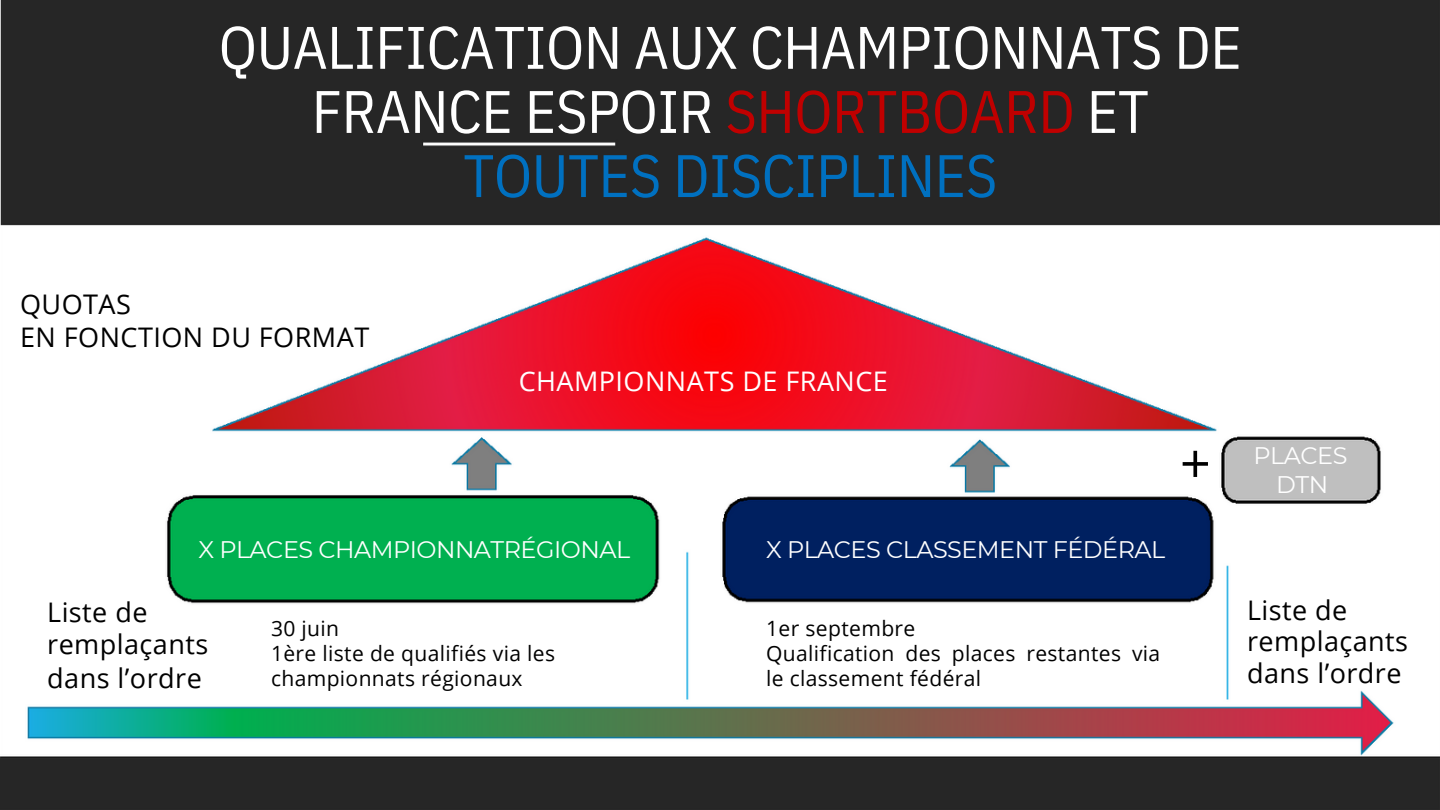
<style>
.page{position:relative;width:1440px;height:810px;background:#fff}
.page>*{position:absolute;margin:0;border:0;box-sizing:border-box;transform-origin:0 0}
.t1{font:60px/64.2px "IBM Plex Sans Cond";letter-spacing:-.005em;color:#fff;text-align:center}
.t2{font:54px "Open Sans";color:#000}
.t3{font:27px/31.5px "Open Sans";letter-spacing:.015em;color:#000}
.t4{font:27px "Open Sans";letter-spacing:.02em;color:#fff}
.t5{font:24px "Montserrat";letter-spacing:-.02em;color:#fff}
.t6{font:21.15px "Open Sans";letter-spacing:.015em;color:#000}
.t7{font:21px/24.8px "Open Sans";letter-spacing:.015em;color:#000}
.s1{color:#c00000}
.s2{color:#0070c0}
</style>
<div class="page">
<img style="left:0;top:0;width:1440px;height:810px">
<p class="t1" style="left:219px;top:14px;width:1025px">QUALIFICATION AUX CHAMPIONNATS DE<br>FRANCE ESPOIR <span class="s1">SHORTBOARD</span> ET<br><span class="s2">TOUTES DISCIPLINES</span></p>
<p class="t3" style="left:20px;top:288px;width:112px">QUOTAS</p>
<p class="t3" style="left:20px;top:320px;width:351px">EN FONCTION DU FORMAT</p>
<p class="t4" style="left:519px;top:362px;width:371px">CHAMPIONNATS DE FRANCE</p>
<p class="t2" style="left:1180px;top:425px;width:32px">+</p>
<p class="t5" style="left:198px;top:534px;width:433px">X PLACES CHAMPIONNATRÉGIONAL</p>
<p class="t5" style="left:766px;top:535px;width:401px">X PLACES CLASSEMENT FÉDÉRAL</p>
<p class="t3" style="left:47px;top:596px;width:163px">Liste de remplaçants</p>
<p class="t3" style="left:47px;top:662px;width:156px">dans l’ordre</p>
<p class="t7" style="left:271px;top:616px;width:70px">30 juin</p>
<p class="t7" style="left:271px;top:641px;width:286px">1ère liste de qualifiés via les championnats régionaux</p>
<p class="t6" style="left:766px;top:614px;width:151px">1er septembre</p>
<p class="t7" style="left:766px;top:641px;width:396px">Qualification des places restantes via le classement fédéral</p>
<p class="t5" style="left:1254px;top:441px;width:95px">PLACES</p>
<p class="t5" style="left:1276px;top:470px;width:54px">DTN</p>
<p class="t3" style="left:1247px;top:594px;width:163px">Liste de remplaçants dans l’ordre</p>
</div>
